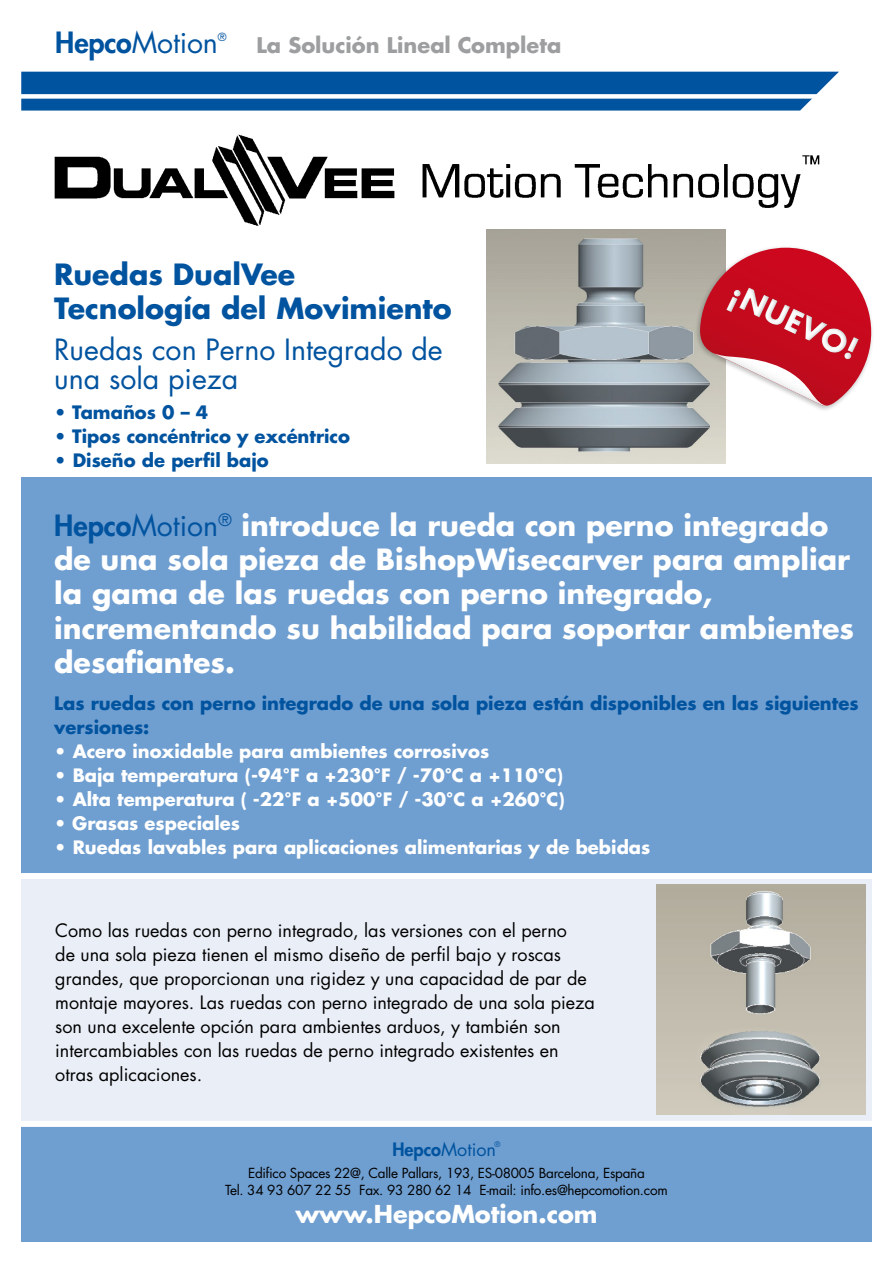
<style>
.page{position:relative;width:893px;height:1263px;background:#fff}
.page>*{position:absolute;margin:0;border:0;box-sizing:border-box;transform-origin:0 0}
.t1{font:700 30px "Futura LT Pro";color:#fff}
.t2{font:700 28.5px/34.2px "Futura LT Pro";color:#fff}
.t3{font:28.5px/28.5px "Futura Std";color:#00539f}
.t4{font:700 28.5px/34.2px "Futura LT Pro";color:#00539f}
.t5{font:700 24px "Futura LT Pro";color:#fff}
.t6{font:700 21px "Futura LT Pro";color:#9c9e9f}
.t7{font:18px/24px "Futura Std";color:#000}
.t8{font:700 18px "Futura LT Pro";color:#fff}
.t9{font:700 18px/24px "Futura LT Pro";color:#00539f}
.t10{font:18px "Futura Std";color:#00539f}
.t11{font:13.5px/16.5px "Futura Std";letter-spacing:-.02em;color:#000;text-align:center}
.t12{font:10.95px "Futura Std";color:#00539f}
.t13{font:7.5px "Futura Std";color:#00539f}
.s1{font-weight:800}
.s2{font-family:"Futura Std";font-weight:800;color:#00539f}
.s3{font-family:"Futura Std";font-weight:400;color:#00539f}
</style>
<div class="page">
<div style="left:21px;top:477px;width:851px;height:765px;background:#6f9ed0"></div>
<div style="left:21px;top:72px;width:818px;height:39px;background:#00539f"></div>
<div style="left:14px;top:94px;width:838px;height:5px;background:#fff"></div>
<div style="left:21px;top:874px;width:851px;height:250px;background:#eaeef7"></div>
<img style="left:54px;top:134px;width:766px;height:92px">
<div style="left:7px;top:873px;width:880px;height:6px;background:#fff"></div>
<div style="left:7px;top:1121px;width:880px;height:6px;background:#fff"></div>
<img style="left:486px;top:230px;width:240px;height:234px">
<div style="left:694px;top:245px;width:180px;height:167px;background:#000;opacity:.25"></div>
<svg style="left:699px;top:248px;width:175px;height:160px"></svg>
<img style="left:656px;top:885px;width:209px;height:230px">
<h2 class="t3" style="left:55px;top:28px;width:164px"><span class="s1">Hepco</span>Motion</h2>
<p class="t12" style="left:218px;top:30px;width:10px">®</p>
<p class="t6" style="left:256px;top:29px;width:306px">La Solución Lineal Completa</p>
<h2 class="t4" style="left:54px;top:257px;width:399px">Ruedas DualVee<br>Tecnología del Movimiento</h2>
<h2 class="t3" style="left:54px;top:336px;width:390px">Ruedas con Perno Integrado de una sola pieza</h2>
<p class="t9" style="left:54px;top:400px;width:156px">• Tamaños 0 – 4</p>
<p class="t9" style="left:54px;top:424px;width:297px">• Tipos concéntrico y excéntrico</p>
<p class="t9" style="left:54px;top:448px;width:216px">• Diseño de perfil bajo</p>
<h1 class="t1" style="left:741px;top:271px;width:140px;rotate:25deg">¡NUEVO!</h1>
<h2 class="t2" style="left:54px;top:507px;width:801px"><span class="s2">Hepco</span><span class="s3">Motion</span><sup>®</sup> introduce la rueda con perno integrado de una sola pieza de BishopWisecarver para ampliar la gama de las ruedas con perno integrado, incrementando su habilidad para soportar ambientes desafiantes.</h2>
<p class="t9" style="left:54px;top:690px;width:806px">Las ruedas con perno integrado de una sola pieza están disponibles en las siguientes versiones:</p>
<p class="t8" style="left:54px;top:737px;width:437px">• Acero inoxidable para ambientes corrosivos</p>
<p class="t8" style="left:54px;top:761px;width:510px">• Baja temperatura (-94°F a +230°F / -70°C a +110°C)</p>
<p class="t8" style="left:54px;top:785px;width:512px">• Alta temperatura ( -22°F a +500°F / -30°C a +260°C)</p>
<p class="t8" style="left:54px;top:809px;width:187px">• Grasas especiales</p>
<p class="t8" style="left:54px;top:833px;width:598px">• Ruedas lavables para aplicaciones alimentarias y de bebidas</p>
<p class="t7" style="left:55px;top:918px;width:541px">Como las ruedas con perno integrado, las versiones con el perno<br>de una sola pieza tienen el mismo diseño de perfil bajo y roscas grandes, que proporcionan una rigidez y una capacidad de par de montaje mayores. Las ruedas con perno integrado de una sola pieza son una excelente opción para ambientes arduos, y también son intercambiables con las ruedas de perno integrado existentes en otras aplicaciones.</p>
<p class="t10" style="left:392px;top:1137px;width:105px"><span class="s1">Hepco</span>Motion</p>
<p class="t13" style="left:495px;top:1139px;width:7px">®</p>
<p class="t11" style="left:225px;top:1165px;width:444px">Edifico Spaces 22@, Calle Pallars, 193, ES-08005 Barcelona, España<br>Tel. 34 93 607 22 55 Fax. 93 280 62 14 E-mail: info.es@hepcomotion.com</p>
<h3 class="t5" style="left:295px;top:1196px;width:304px">www.HepcoMotion.com</h3>
</div>
